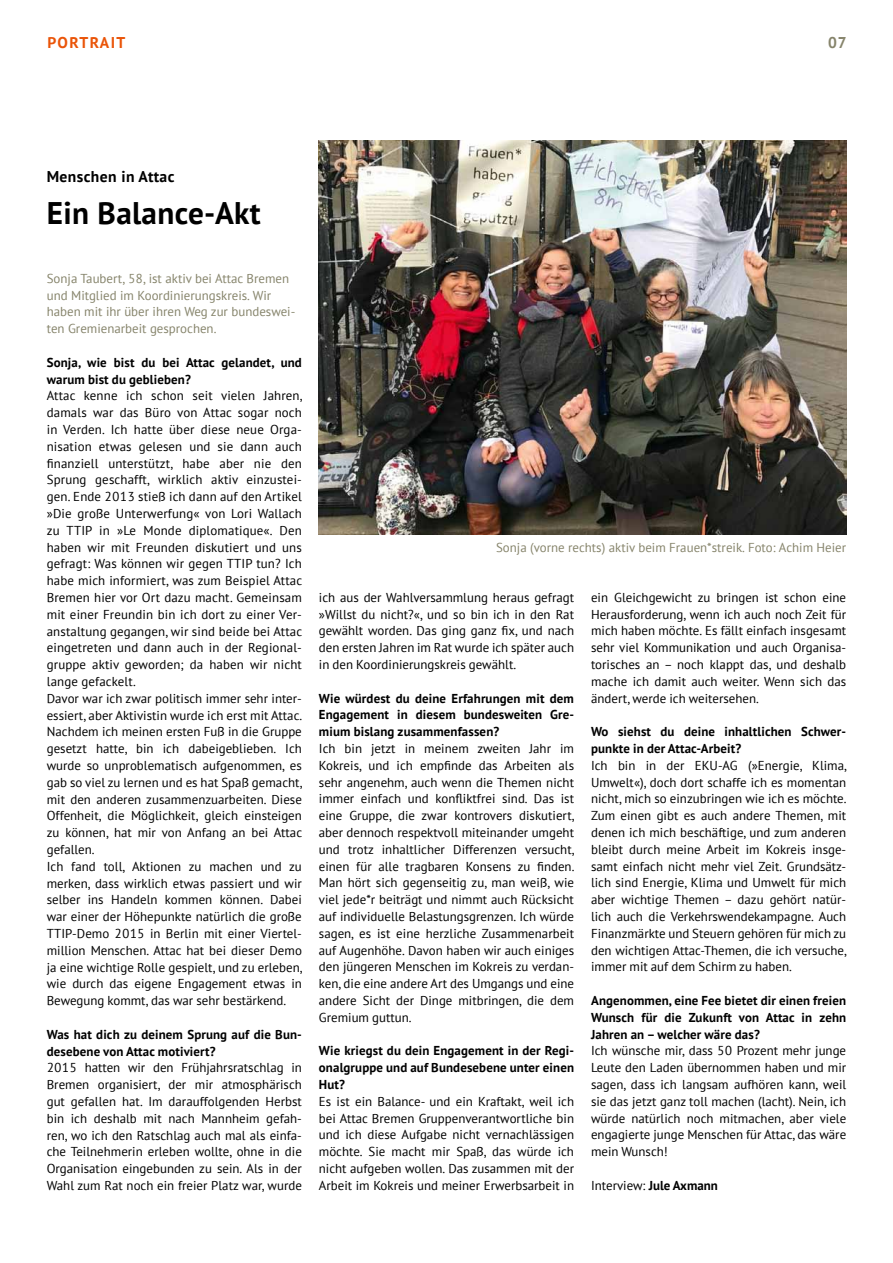
<style>
.page{position:relative;width:893px;height:1263px;background:#fff}
.page>*{position:absolute;margin:0;border:0;box-sizing:border-box;transform-origin:0 0}
.t1{font:31.2px "Attac Serifenlos Bold";letter-spacing:.01em;color:#000}
.t2{font:15.6px "Attac Serifenlos Bold";letter-spacing:.025em;color:#000}
.t3{font:15.6px "Attac Serifenlos Bold";color:#ea5408}
.t4{font:15.6px "Attac Serifenlos Bold";color:#86846b}
.t5{font:12.9px/16.8px "Attac Serifenlos Regular";color:#000;text-align:justify}
.t6{font:12.9px/16.8px "Attac Serifenlos Bold";letter-spacing:.01em;color:#000}
.t7{font:12.9px/16.8px "Attac Serifenlos Regular";color:#86846b}
.s1{font-family:"Attac Serifenlos Bold"}
</style>
<div class="page">
<img style="left:319px;top:140px;width:527px;height:395px">
<p class="t3" style="left:47px;top:32px;width:80px">Portrait</p>
<p class="t4" style="left:828px;top:32px;width:21px">07</p>
<p class="t2" style="left:47px;top:166px;width:129px">Menschen in Attac</p>
<h1 class="t1" style="left:47px;top:192px;width:215px">Ein Balance-Akt</h1>
<p class="t7" style="left:47px;top:270px;width:250px">Sonja Taubert, 58, ist aktiv bei Attac Bremen und Mitglied im Koordinierungskreis. Wir haben mit ihr über ihren Weg zur bundeswei&shy;ten Gremienarbeit gesprochen.</p>
<p class="t6" style="left:47px;top:354px;width:257px">Sonja, wie bist du bei Attac gelandet, und warum bist du geblieben?</p>
<p class="t5" style="left:47px;top:387px;width:257px;text-align:left">Attac kenne ich schon seit vielen Jahren, damals war das Büro von Attac sogar noch in Verden. Ich hatte über diese neue Orga&shy;nisation etwas gelesen und sie dann auch finanziell unterstützt, habe aber nie den Sprung geschafft, wirklich aktiv einzustei&shy;gen. Ende 2013 stieß ich dann auf den Artikel »Die große Unterwerfung« von Lori Wallach zu TTIP in »Le Monde diplomatique«. Den haben wir mit Freunden diskutiert und uns gefragt: Was können wir gegen TTIP tun? Ich habe mich informiert, was zum Beispiel Attac Bremen hier vor Ort dazu macht. Gemeinsam mit einer Freundin bin ich dort zu einer Ver&shy;anstaltung gegangen, wir sind beide bei Attac eingetreten und dann auch in der Regional&shy;gruppe aktiv geworden; da haben wir nicht lange gefackelt.<br>Davor war ich zwar politisch immer sehr inter&shy;essiert, aber Aktivistin wurde ich erst mit Attac.<br>Nachdem ich meinen ersten Fuß in die Gruppe gesetzt hatte, bin ich dabeigeblieben. Ich wurde so unproblematisch aufgenommen, es gab so viel zu lernen und es hat Spaß gemacht, mit den anderen zusammenzuarbeiten. Diese Offenheit, die Möglichkeit, gleich einsteigen zu können, hat mir von Anfang an bei Attac gefallen.<br>Ich fand toll, Aktionen zu machen und zu merken, dass wirklich etwas passiert und wir selber ins Handeln kommen können. Dabei war einer der Höhepunkte natürlich die große TTIP-Demo 2015 in Berlin mit einer Viertel&shy;million Menschen. Attac hat bei dieser Demo ja eine wichtige Rolle gespielt, und zu erleben, wie durch das eigene Engagement etwas in Bewegung kommt, das war sehr bestärkend.</p>
<p class="t6" style="left:47px;top:1025px;width:257px">Was hat dich zu deinem Sprung auf die Bun&shy;desebene von Attac motiviert?</p>
<p class="t5" style="left:47px;top:1059px;width:257px">2015 hatten wir den Frühjahrsratschlag in Bremen organisiert, der mir atmosphärisch gut gefallen hat. Im darauffolgenden Herbst bin ich deshalb mit nach Mannheim gefah&shy;ren, wo ich den Ratschlag auch mal als einfa&shy;che Teilnehmerin erleben wollte, ohne in die Organisation eingebunden zu sein. Als in der Wahl zum Rat noch ein freier Platz war, wurde</p>
<p class="t7" style="left:496px;top:538px;width:352px">Sonja (vorne rechts) aktiv beim Frauen*streik. Foto: Achim Heier</p>
<p class="t5" style="left:319px;top:588px;width:257px">ich aus der Wahlversammlung heraus gefragt »Willst du nicht?«, und so bin ich in den Rat gewählt worden. Das ging ganz fix, und nach den ersten Jahren im Rat wurde ich später auch in den Koordinierungskreis gewählt.</p>
<p class="t6" style="left:319px;top:689px;width:257px;text-align:justify">Wie würdest du deine Erfahrungen mit dem Engagement in diesem bundesweiten Gre&shy;mium bislang zusammenfassen?</p>
<p class="t5" style="left:319px;top:740px;width:257px">Ich bin jetzt in meinem zweiten Jahr im Kokreis, und ich empfinde das Arbeiten als sehr angenehm, auch wenn die Themen nicht immer einfach und konfliktfrei sind. Das ist eine Gruppe, die zwar kontrovers diskutiert, aber dennoch respektvoll miteinander umgeht und trotz inhaltlicher Differenzen versucht, einen für alle tragbaren Konsens zu finden.<br>Man hört sich gegenseitig zu, man weiß, wie viel jede*r beiträgt und nimmt auch Rücksicht auf individuelle Belastungsgrenzen. Ich würde sagen, es ist eine herzliche Zusammenarbeit auf Augenhöhe. Davon haben wir auch einiges den jüngeren Menschen im Kokreis zu verdan&shy;ken, die eine andere Art des Umgangs und eine andere Sicht der Dinge mitbringen, die dem Gremium guttun.</p>
<p class="t6" style="left:319px;top:1042px;width:257px;text-align:justify">Wie kriegst du dein Engagement in der Regi&shy;onalgruppe und auf Bundesebene unter einen Hut?</p>
<p class="t5" style="left:319px;top:1092px;width:257px">Es ist ein Balance- und ein Kraftakt, weil ich bei Attac Bremen Gruppenverantwortliche bin und ich diese Aufgabe nicht vernachlässigen möchte. Sie macht mir Spaß, das würde ich nicht aufgeben wollen. Das zusammen mit der Arbeit im Kokreis und meiner Erwerbsarbeit in</p>
<p class="t5" style="left:591px;top:589px;width:257px">ein Gleichgewicht zu bringen ist schon eine Herausforderung, wenn ich auch noch Zeit für mich haben möchte. Es fällt einfach insgesamt sehr viel Kommunikation und auch Organisa&shy;torisches an – noch klappt das, und deshalb mache ich damit auch weiter. Wenn sich das ändert, werde ich weitersehen.</p>
<p class="t6" style="left:591px;top:723px;width:257px">Wo siehst du deine inhaltlichen Schwer&shy;punkte in der Attac-Arbeit?</p>
<p class="t5" style="left:591px;top:757px;width:257px">Ich bin in der EKU-AG (»Energie, Klima, Umwelt«), doch dort schaffe ich es momentan nicht, mich so einzubringen wie ich es möchte.<br>Zum einen gibt es auch andere Themen, mit denen ich mich beschäftige, und zum anderen bleibt durch meine Arbeit im Kokreis insge&shy;samt einfach nicht mehr viel Zeit. Grundsätz&shy;lich sind Energie, Klima und Umwelt für mich aber wichtige Themen – dazu gehört natür&shy;lich auch die Verkehrswendekampagne. Auch Finanzmärkte und Steuern gehören für mich zu den wichtigen Attac-Themen, die ich versuche, immer mit auf dem Schirm zu haben.</p>
<p class="t6" style="left:591px;top:992px;width:257px;text-align:justify">Angenommen, eine Fee bietet dir einen freien Wunsch für die Zukunft von Attac in zehn Jahren an – welcher wäre das?</p>
<p class="t5" style="left:591px;top:1042px;width:257px">Ich wünsche mir, dass 50 Prozent mehr junge Leute den Laden übernommen haben und mir sagen, dass ich langsam aufhören kann, weil sie das jetzt ganz toll machen (lacht). Nein, ich würde natürlich noch mitmachen, aber viele engagierte junge Menschen für Attac, das wäre mein Wunsch!</p>
<p class="t5" style="left:591px;top:1176px;width:128px">Interview: <span class="s1">Jule Axmann</span></p>
</div>
